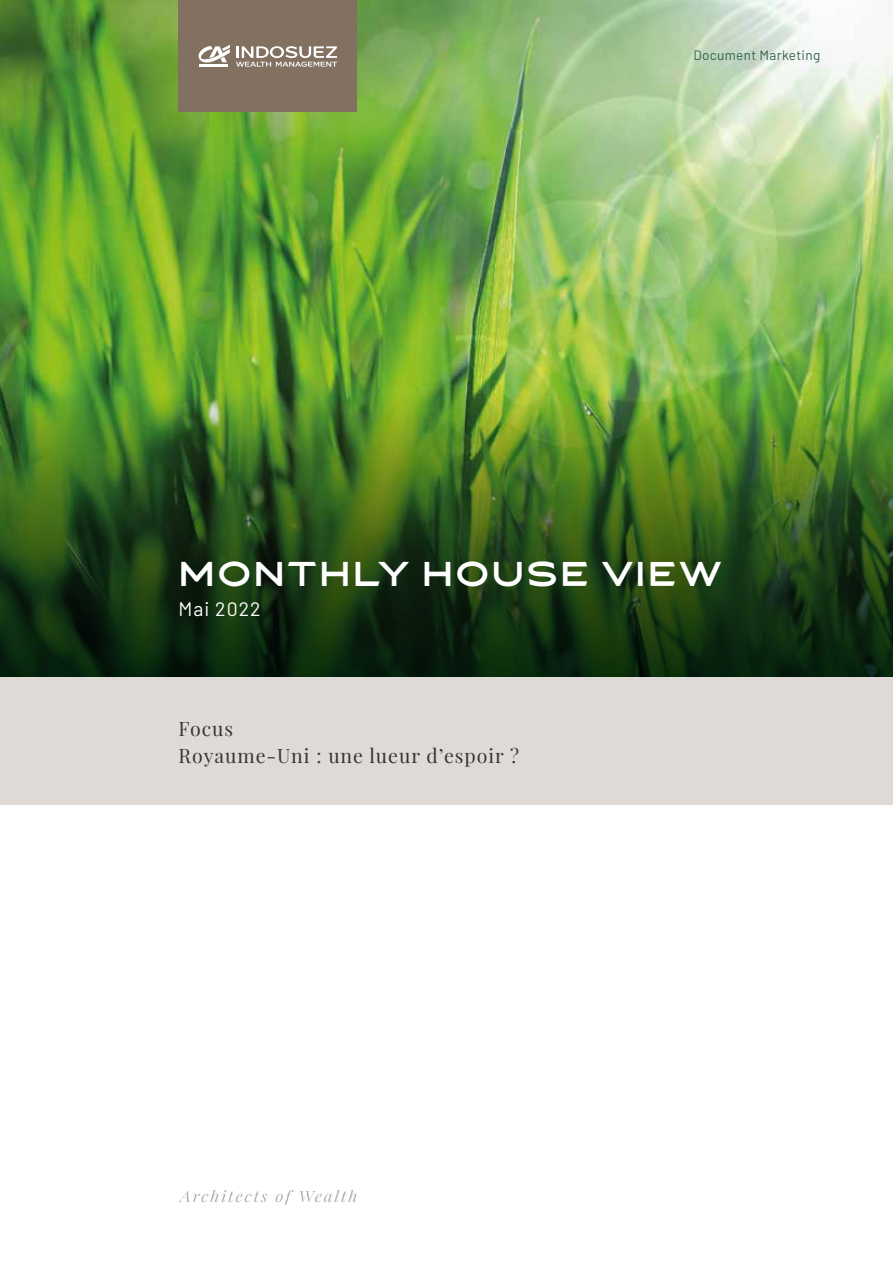
<style>
.page{position:relative;width:893px;height:1263px;background:#fff}
.page>*{position:absolute;margin:0;border:0;box-sizing:border-box;transform-origin:0 0}
.t1{font:33px "Asterone";letter-spacing:.055em;color:#fff}
.t2{font:19.5px/27px "Playfair Display";letter-spacing:.05em;color:#373636}
.t3{font:19.5px "Barlow";letter-spacing:.05em;color:#fff}
.t4{font:13.5px "Barlow";letter-spacing:.025em;color:#34624d}
</style>
<div class="page">
<img style="left:0;top:0;width:893px;height:392px">
<svg style="left:0;top:392px;width:893px;height:285px;background:#2e541a"></svg>
<div style="left:179px;top:0;width:178px;height:112px;background:#827060"></div>
<svg style="left:236px;top:46px;width:101px;height:21px"></svg>
<hr style="left:199px;top:64px;width:29px;height:3px;background:#fff">
<svg style="left:198px;top:45px;width:32px;height:18px"></svg>
<div style="left:0;top:677px;width:893px;height:128px;background:#dfdad5"></div>
<svg style="left:179px;top:1190px;width:88px;height:12px"></svg>
<svg style="left:276px;top:1190px;width:18px;height:15px"></svg>
<svg style="left:300px;top:1189px;width:57px;height:13px"></svg>
<p class="t4" style="left:693px;top:46px;width:128px">Document Marketing</p>
<h1 class="t1" style="left:179px;top:552px;width:545px">MONTHLY HOUSE VIEW</h1>
<p class="t3" style="left:179px;top:595px;width:83px">Mai 2022</p>
<p class="t2" style="left:179px;top:713px;width:342px">Focus<br>Royaume-Uni : une lueur d’espoir ?</p>
</div>
